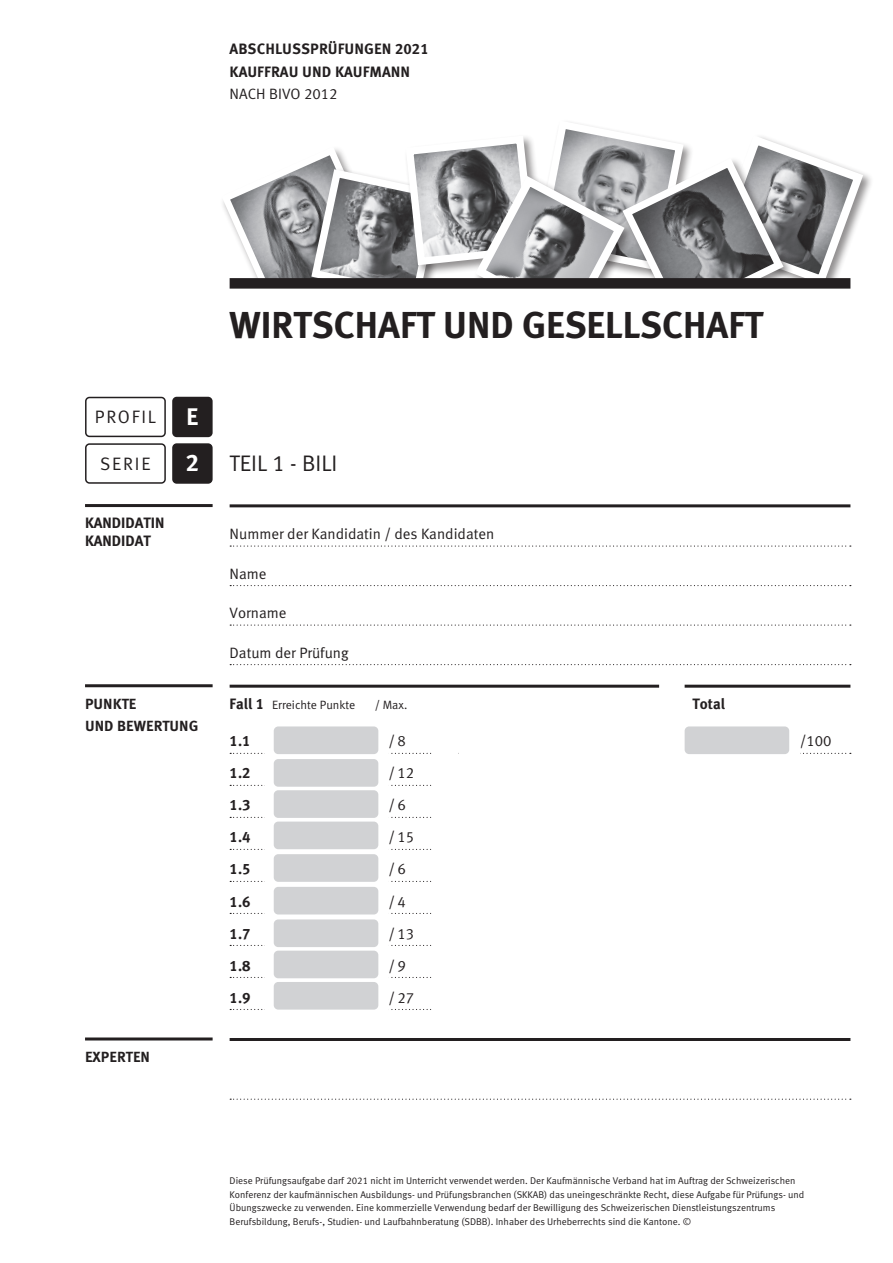
<style>
.page{position:relative;width:893px;height:1263px;background:#fff}
.page>*{position:absolute;margin:0;border:0;box-sizing:border-box;transform-origin:0 0}
.t1{font:37.5px "Meta Bold LF";color:#231f20}
.t2{font:24px "Meta Bold LF Caps";color:#fff}
.t3{font:22.5px "Meta Normal LF";color:#231f20}
.t4{font:18px "Meta Normal LF";letter-spacing:.1em;color:#231f20}
.t5{font:15px "Meta Normal LF";color:#231f20}
.t6{font:15px/18px "Meta Bold LF";color:#231f20}
.t7{font:15px "Meta Bold LF Caps";color:#231f20}
.t8{font:14.7px/22.5px "Meta Bold LF Caps";color:#231f20}
.t9{font:12px "Meta Normal LF";color:#231f20}
.t10{font:9.75px/13.5px "Meta Normal LF";color:#231f20}
.s1{font-family:"Meta Bold LF"}
.s2{font-family:"Meta Bold LF";font-size:15px}
</style>
<div class="page">
<svg style="left:223px;top:122px;width:645px;height:161px"></svg>
<div style="left:172px;top:443px;width:41px;height:41px;background:#231f20;border-radius:4px"></div>
<div style="left:85px;top:443px;width:81px;height:41px;border:2px solid #231f20;border-radius:4px"></div>
<hr style="left:230px;top:504px;width:620px;height:3px;background:#231f20">
<svg style="left:230px;top:545px;width:621px;height:2px"></svg>
<svg style="left:230px;top:585px;width:621px;height:1px"></svg>
<svg style="left:230px;top:624px;width:621px;height:2px"></svg>
<svg style="left:230px;top:664px;width:621px;height:1px"></svg>
<hr style="left:85px;top:504px;width:128px;height:3px;background:#231f20">
<hr style="left:230px;top:685px;width:620px;height:3px;background:#231f20">
<svg style="left:230px;top:753px;width:621px;height:1px"></svg>
<svg style="left:230px;top:785px;width:202px;height:1px"></svg>
<svg style="left:230px;top:817px;width:202px;height:1px"></svg>
<svg style="left:230px;top:849px;width:202px;height:1px"></svg>
<svg style="left:230px;top:881px;width:202px;height:1px"></svg>
<svg style="left:230px;top:913px;width:202px;height:1px"></svg>
<svg style="left:230px;top:945px;width:202px;height:1px"></svg>
<svg style="left:230px;top:977px;width:202px;height:1px"></svg>
<svg style="left:230px;top:1009px;width:202px;height:1px"></svg>
<hr style="left:85px;top:684px;width:128px;height:3px;background:#231f20">
<div style="left:265px;top:715px;width:9px;height:309px;background:#fff"></div>
<div style="left:378px;top:715px;width:11px;height:309px;background:#fff"></div>
<div style="left:432px;top:692px;width:25px;height:388px;background:#fff"></div>
<div style="left:659px;top:680px;width:26px;height:344px;background:#fff"></div>
<div style="left:230px;top:278px;width:620px;height:11px;background:#231f20"></div>
<div style="left:270px;top:721px;width:111px;height:358px;background:#fff"></div>
<div style="left:680px;top:721px;width:113px;height:71px;background:#fff"></div>
<div style="left:274px;top:759px;width:104px;height:28px;background:#d1d2d4;border-radius:4px"></div>
<div style="left:274px;top:790px;width:104px;height:28px;background:#d1d2d4;border-radius:4px"></div>
<div style="left:274px;top:854px;width:104px;height:28px;background:#d1d2d4;border-radius:4px"></div>
<div style="left:274px;top:726px;width:104px;height:28px;background:#d1d2d4;border-radius:4px"></div>
<div style="left:274px;top:821px;width:104px;height:28px;background:#d1d2d4;border-radius:4px"></div>
<div style="left:274px;top:919px;width:104px;height:28px;background:#d1d2d4;border-radius:4px"></div>
<div style="left:274px;top:951px;width:104px;height:27px;background:#d1d2d4;border-radius:4px"></div>
<div style="left:274px;top:887px;width:104px;height:27px;background:#d1d2d4;border-radius:4px"></div>
<div style="left:274px;top:982px;width:104px;height:27px;background:#d1d2d4;border-radius:4px"></div>
<div style="left:606px;top:715px;width:10px;height:309px;background:#fff"></div>
<div style="left:790px;top:715px;width:10px;height:309px;background:#fff"></div>
<div style="left:685px;top:726px;width:104px;height:28px;background:#d1d2d4;border-radius:4px"></div>
<div style="left:172px;top:397px;width:41px;height:40px;background:#231f20;border-radius:4px"></div>
<div style="left:85px;top:397px;width:81px;height:40px;border:2px solid #231f20;border-radius:4px"></div>
<hr style="left:230px;top:1038px;width:620px;height:3px;background:#231f20">
<svg style="left:230px;top:1099px;width:621px;height:1px"></svg>
<hr style="left:85px;top:1037px;width:128px;height:3px;background:#231f20">
<p class="t7" style="left:230px;top:40px;width:201px">ABSCHLUSSPRÜFUNGEN 2021</p>
<p class="t7" style="left:230px;top:63px;width:182px">KAUFFRAU UND KAUFMANN</p>
<p class="t5" style="left:230px;top:85px;width:110px">NACH BIVO 2012</p>
<h3 class="t5" style="left:276px;top:41px;width:65px"><span class="s1">AFT</span> TEIL 1</h3>
<p class="t4" style="left:95px;top:406px;width:63px">PROFIL</p>
<p class="t2" style="left:186px;top:403px;width:14px">E</p>
<p class="t4" style="left:100px;top:453px;width:52px">SERIE</p>
<p class="t6" style="left:85px;top:514px;width:81px">KANDIDATIN<br>KANDIDAT</p>
<p class="t2" style="left:186px;top:448px;width:15px">2</p>
<p class="t8" style="left:85px;top:692px;width:115px">PUNKTE<br>UND BEWERTUNG</p>
<p class="t8" style="left:85px;top:1045px;width:66px">EXPERTEN</p>
<p class="t1" style="left:230px;top:303px;width:535px">WIRTSCHAFT UND GESELLSCHAFT</p>
<p class="t3" style="left:230px;top:450px;width:109px">TEIL 1 - BILI</p>
<p class="t5" style="left:230px;top:525px;width:266px">Nummer der Kandidatin / des Kandidaten</p>
<p class="t5" style="left:230px;top:565px;width:39px">Name</p>
<p class="t5" style="left:230px;top:604px;width:58px">Vorname</p>
<p class="t5" style="left:230px;top:644px;width:121px">Datum der Prüfung</p>
<p class="t9" style="left:230px;top:698px;width:127px"><span class="s2">Fall 1</span> Erreichte Punkte</p>
<p class="t9" style="left:375px;top:698px;width:34px">/ Max.</p>
<p class="t6" style="left:693px;top:694px;width:34px">Total</p>
<p class="t6" style="left:230px;top:732px;width:22px">1.1</p>
<p class="t5" style="left:389px;top:732px;width:19px">/8</p>
<p class="t5" style="left:800px;top:732px;width:33px">/100</p>
<p class="t6" style="left:230px;top:764px;width:22px">1.2</p>
<p class="t5" style="left:389px;top:764px;width:27px">/12</p>
<p class="t6" style="left:230px;top:796px;width:22px">1.3</p>
<p class="t5" style="left:389px;top:796px;width:19px">/6</p>
<p class="t6" style="left:230px;top:828px;width:22px">1.4</p>
<p class="t5" style="left:389px;top:828px;width:27px">/15</p>
<p class="t6" style="left:230px;top:860px;width:22px">1.5</p>
<p class="t5" style="left:389px;top:861px;width:19px">/6</p>
<p class="t6" style="left:230px;top:892px;width:22px">1.6</p>
<p class="t5" style="left:389px;top:893px;width:19px">/4</p>
<p class="t6" style="left:230px;top:924px;width:22px">1.7</p>
<p class="t5" style="left:389px;top:925px;width:27px">/13</p>
<p class="t6" style="left:230px;top:956px;width:22px">1.8</p>
<p class="t5" style="left:389px;top:957px;width:19px">/9</p>
<p class="t6" style="left:230px;top:988px;width:22px">1.9</p>
<p class="t5" style="left:389px;top:989px;width:27px">/27</p>
<p class="t10" style="left:230px;top:1174px;width:576px">Diese Prüfungsaufgabe darf 2021 nicht im Unterricht verwendet werden. Der Kaufmännische Verband hat im Auftrag der Schweizerischen Konferenz der kaufmännischen Ausbildungs- und Prüfungsbranchen (SKKAB) das uneingeschränkte Recht, diese Aufgabe für Prüfungs- und Übungszwecke zu verwenden. Eine kommerzielle Verwendung bedarf der Bewilligung des Schweizerischen Dienstleistungszentrums Berufsbildung, Berufs-, Studien- und Laufbahnberatung (SDBB). Inhaber des Urheberrechts sind die Kantone. ©</p>
</div>
